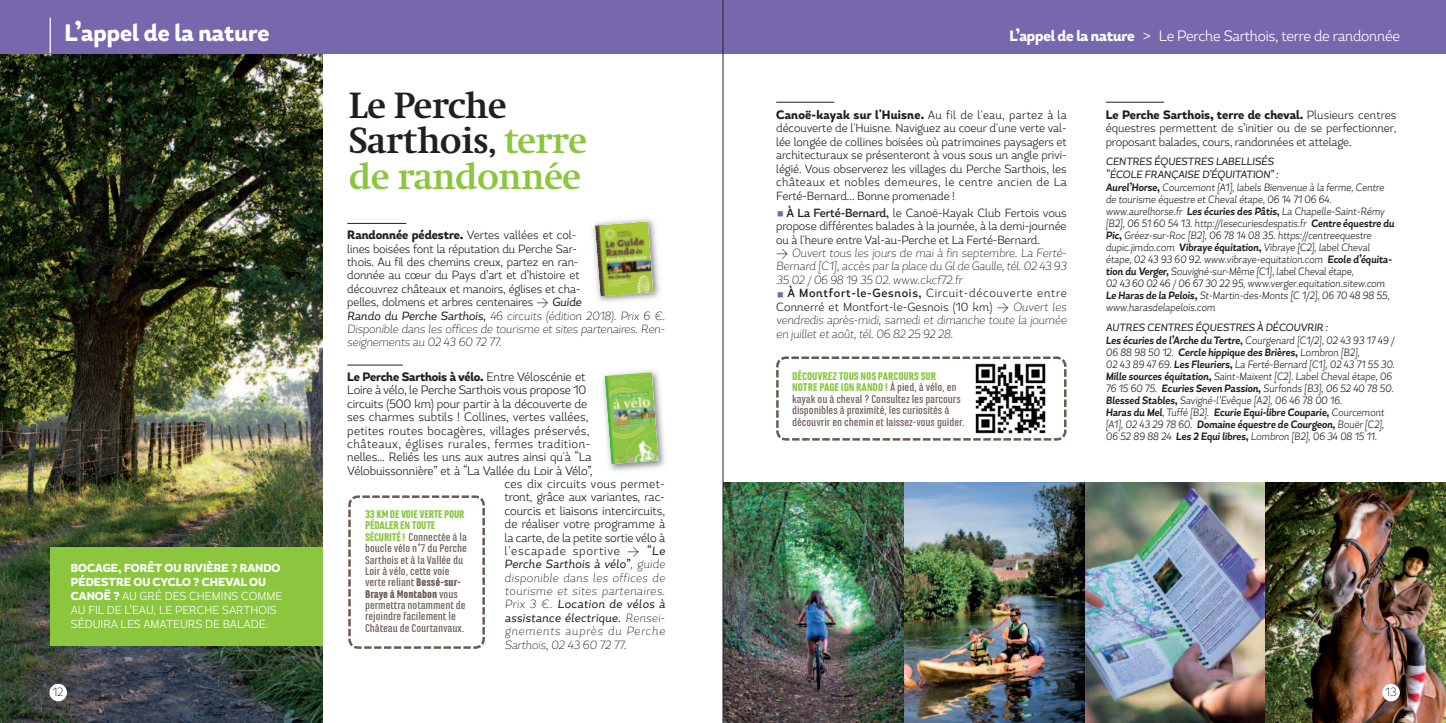
<style>
.page{position:relative;width:1446px;height:723px;background:#fff}
.page>*{position:absolute;margin:0;border:0;box-sizing:border-box;transform-origin:0 0}
.t1{font:700 38px/35.5px "Swift";letter-spacing:-.02em;color:#231f20}
.t2{font:800 23.75px "Magallanes Cond";color:#fff}
.t3{font:300 15px "Magallanes Cond";letter-spacing:-.02em;color:#fff}
.t4{font:300 12.25px "Magallanes Cond";letter-spacing:-.005em;color:#231f20}
.t5{font:800 12.25px "Magallanes Cond";color:#231f20}
.t6{font:300 12.25px "Magallanes Cond";letter-spacing:.015em;color:#231f20}
.t7{font:300 12.25px "Magallanes Cond";letter-spacing:.035em;color:#231f20}
.t8{font:800 12.25px "Magallanes Cond";letter-spacing:-.02em;color:#231f20}
.t9{font:300 12.25px "Magallanes Cond";letter-spacing:.02em;color:#231f20}
.t10{font:300 12.25px "Magallanes Cond";letter-spacing:.06em;color:#231f20}
.t11{font:300 11.88px/13.5px "Magallanes Cond";letter-spacing:-.015em;color:#231f20}
.t12{font:italic 200 11.88px/13.4px "Magallanes Cond";letter-spacing:-.01em;color:#231f20;text-align:justify}
.t13{font:200 11.88px "Magallanes Cond";color:#231f20}
.t14{font:500 11.75px/11.4px "Marianina FY";letter-spacing:-.005em;color:#6b5a51;scale:1.05 1}
.t15{font:300 11.5px/13.9px "Magallanes Cond";color:#fff}
.t16{font:italic 300 10.62px/12px "Magallanes Cond";letter-spacing:-.005em;color:#231f20;scale:.93 1}
.t17{font:italic 10.5px/12.5px "Magallanes Cond";letter-spacing:-.01em;color:#231f20}
.s1{font-weight:800}
.s2{font-family:"Swift";font-weight:400}
.s3{color:#8bc63e}
.s4{font-weight:800;font-size:12.25px}
.s5{font-family:"DIN"}
.s6{font-weight:400;font-style:italic}
.s7{font-weight:200;font-style:italic}
.s8{font-weight:300}
.s9{font-family:"DIN";font-size:11.88px}
.s10{font-weight:400;font-style:italic;font-size:11.88px}
.s11{font-weight:400}
.s12{font-family:"DIN";font-weight:300;font-style:normal}
.s13{font-weight:900;color:#8bc63e}
.s14{font-weight:900}
.s15{font-weight:300;font-size:11.88px}
.s16{font-weight:500}
.s17{font-weight:500;font-style:normal}
.s18{font-weight:300;font-style:normal}
.s19{font-weight:700}
</style>
<div class="page">
<div style="left:723px;top:0;width:723px;height:53px;background:#7768ae"></div>
<img style="left:0;top:53px;width:322px;height:670px">
<div style="left:0;top:0;width:723px;height:53px;background:#7768ae"></div>
<hr style="left:347px;top:223px;width:59px;height:1px;background:#231f20">
<hr style="left:347px;top:365px;width:56px;height:1px;background:#231f20">
<div style="left:49px;top:684px;width:18px;height:17px;background:#fff;border-radius:50%"></div>
<img style="left:592px;top:218px;width:68px;height:84px">
<img style="left:595px;top:221px;width:58px;height:75px">
<hr style="left:50px;top:18px;width:1px;height:35px;background:#fff">
<div style="left:50px;top:548px;width:272px;height:98px;background:#8bc63e"></div>
<img style="left:602px;top:370px;width:63px;height:101px">
<img style="left:604px;top:372px;width:54px;height:92px">
<svg style="left:348px;top:495px;width:137px;height:154px"></svg>
<img style="left:1084px;top:482px;width:181px;height:241px">
<img style="left:1265px;top:482px;width:181px;height:241px">
<img style="left:904px;top:482px;width:180px;height:241px">
<img style="left:724px;top:482px;width:180px;height:241px">
<svg style="left:776px;top:356px;width:291px;height:85px"></svg>
<img style="left:974px;top:363px;width:71px;height:71px">
<div style="left:1382px;top:684px;width:18px;height:17px;background:#fff;border-radius:50%"></div>
<hr style="left:776px;top:102px;width:58px;height:1px;background:#231f20">
<hr style="left:1106px;top:102px;width:58px;height:1px;background:#231f20">
<hr style="left:723px;top:0;width:1px;height:723px;background:#231f20">
<h2 class="t2" style="left:64px;top:23px;width:207px">L’appel de la nature</h2>
<h3 class="t3" style="left:1009px;top:29px;width:392px"><span class="s1">L’appel de la nature</span> <span class="s2">&gt;</span> Le Perche Sarthois, terre de randonnée</h3>
<p class="t15" style="left:71px;top:563px;width:213px"><span class="s1">BOCAGE, FORÊT OU RIVIÈRE ? RANDO<br>PÉDESTRE OU CYCLO ? CHEVAL OU<br>CANOË ?</span> AU GRÉ DES CHEMINS COMME<br>AU FIL DE L’EAU, LE PERCHE SARTHOIS<br>SÉDUIRA LES AMATEURS DE BALADE.</p>
<p class="t13" style="left:52px;top:685px;width:13px">12</p>
<h1 class="t1" style="left:349px;top:91px;width:240px">Le Perche<br>Sarthois, <span class="s3">terre de randonnée</span></h1>
<p class="t11" style="left:347px;top:230px;width:319px"><span class="s4">Randonnée pédestre.</span> Vertes vallées et col-<br>lines boisées font la réputation du Perche Sar-<br>thois. Au fil des chemins creux, partez en ran-<br>donnée au cœur du Pays d’art et d’histoire et<br>découvrez châteaux et manoirs, églises et cha-<br>pelles, dolmens et arbres centenaires <span class="s5">&gt;</span> <span class="s6">Guide<br>Rando du Perche Sarthois,</span> <span class="s7">46 circuits (édition 2018). Prix 6 €.<br>Disponible dans les offices de tourisme et sites partenaires. Ren&shy;seignements au 02 43 60 72 77.</span></p>
<p class="t8" style="left:347px;top:372px;width:240px">Le Perche Sarthois à vélo. <span class="s8">Entre Véloscénie et</span></p>
<p class="t4" style="left:347px;top:385px;width:241px">Loire à vélo, le Perche Sarthois vous propose 10</p>
<p class="t4" style="left:347px;top:398px;width:242px">circuits (500 km) pour partir à la découverte de</p>
<p class="t4" style="left:347px;top:412px;width:243px">ses charmes subtils ! Collines, vertes vallées,</p>
<p class="t6" style="left:347px;top:425px;width:244px">petites routes bocagères, villages préservés,</p>
<p class="t7" style="left:347px;top:439px;width:245px">châteaux, églises rurales, fermes tradition-</p>
<p class="t4" style="left:347px;top:452px;width:246px">nelles... Reliés les uns aux autres ainsi qu'à “La</p>
<p class="t4" style="left:347px;top:465px;width:247px">Vélobuissonnière” et à “La Vallée du Loir à Vélo”,</p>
<p class="t9" style="left:504px;top:479px;width:162px">ces dix circuits vous permet-</p>
<p class="t4" style="left:504px;top:492px;width:162px">tront, grâce aux variantes, rac-</p>
<p class="t4" style="left:504px;top:505px;width:162px">courcis et liaisons intercircuits,</p>
<p class="t4" style="left:504px;top:519px;width:162px">de réaliser votre programme à</p>
<p class="t4" style="left:504px;top:532px;width:162px">la carte, de la petite sortie vélo à</p>
<p class="t10" style="left:504px;top:546px;width:162px">l'escapade sportive <span class="s9">&gt;</span> <span class="s10">“Le</span></p>
<p class="t12" style="left:505px;top:559px;width:162px"><span class="s11">Perche Sarthois à vélo”</span>, guide disponible dans les offices de tourisme et sites partenaires.<br>Prix 3 €<span class="s12">.</span> <span class="s11">Location de vélos à assistance électrique.</span> Rensei&shy;gnements auprès du Perche Sarthois, 02 43 60 72 77.</p>
<p class="t14" style="left:365px;top:509px;width:98px"><span class="s13">33 KM DE VOIE VERTE POUR<br>PÉDALER EN TOUTE<br>SÉCURITÉ !</span> Connectée à la boucle vélo n°7 du Perche<br>Sarthois et à la Vallée du<br>Loir à vélo, cette voie verte reliant <span class="s14">Bessé-sur-<br>Braye à Montabon</span> vous permettra notamment de rejoindre facilement le<br>Château de Courtanvaux.</p>
<p class="t5" style="left:776px;top:110px;width:292px">Canoë-kayak sur l'Huisne. <span class="s15">Au fil de l'eau, partez à la</span></p>
<p class="t11" style="left:776px;top:123px;width:292px;text-align:justify">découverte de l'Huisne. Naviguez au coeur d'une verte val&shy;lée longée de collines boisées où patrimoines paysagers et architecturaux se présenteront à vous sous un angle privi&shy;légié. Vous observerez les villages du Perche Sarthois, les châteaux et nobles demeures, le centre ancien de La Ferté-Bernard... Bonne promenade !</p>
<p class="t11" style="left:776px;top:207px;width:292px;text-indent:10px"><span class="s16">À La Ferté-Bernard,</span> le Canoë-Kayak Club Fertois vous propose différentes balades à la journée, à la demi-journée ou à l'heure entre Val-au-Perche et La Ferté-Bernard.<br><span class="s5">&gt;</span> <span class="s7">Ouvert tous les jours de mai à fin septembre. La Ferté-Bernard [C1], accès par la place du Gl de Gaulle, tél. 02 43 93<br>35 02 / 06 98 19 35 02. www.ckcf72.fr</span></p>
<p class="t12" style="left:776px;top:288px;width:292px;text-indent:11px"><span class="s17">À Montfort-le-Gesnois,</span> <span class="s18">Circuit-découverte entre Connerré et Montfort-le-Gesnois (10 km)</span> <span class="s12">&gt;</span> Ouvert les vendredis après-midi, samedi et dimanche toute la journée en juillet et août, tél. 06 82 25 92 28.</p>
<p class="t14" style="left:792px;top:371px;width:166px"><span class="s13">DÉCOUVREZ TOUS NOS PARCOURS SUR<br>NOTRE PAGE IGN RANDO !</span> À pied, à vélo, en kayak ou à cheval ? Consultez les parcours disponibles à proximité, les curiosités à découvrir en chemin et laissez-vous guider.</p>
<p class="t5" style="left:1106px;top:110px;width:292px">Le Perche Sarthois, terre de cheval. <span class="s15">Plusieurs centres</span></p>
<p class="t11" style="left:1106px;top:123px;width:292px">équestres permettent de s’initier ou de se perfectionner, proposant balades, cours, randonnées et attelage.</p>
<p class="t17" style="left:1106px;top:156px;width:174px">CENTRES ÉQUESTRES LABELLISÉS “ÉCOLE FRANÇAISE D’ÉQUITATION” :</p>
<p class="t16" style="left:1106px;top:183px;width:312px"><span class="s19">Aurel’Horse,</span> Courcemont [A1], labels Bienvenue à la ferme, Centre de tourisme équestre et Cheval étape, 06 14 71 06 64. www.aurelhorse.fr <span class="s19">Les écuries des Pâtis,</span> La Chapelle-Saint-Rémy [B2], 06 51 60 54 13. http://lesecuriesdespatis.fr <span class="s19">Centre équestre du Pic,</span> Gréez-sur-Roc [B2], 06 78 14 08 35. https://centreequestre dupic.jimdo.com <span class="s19">Vibraye équitation,</span> Vibraye [C2], label Cheval étape, 02 43 93 60 92. www.vibraye-equitation.com <span class="s19">Ecole d’équita&shy;tion du Verger,</span> Souvigné-sur-Même [C1], label Cheval étape,<br>02 43 60 02 46 / 06 67 30 22 95, www.verger.equitation.sitew.com <span class="s19">Le Haras de la Pelois,</span> St-Martin-des-Monts [C 1/2], 06 70 48 98 55, www.harasdelapelois.com</p>
<p class="t17" style="left:1106px;top:321px;width:224px">AUTRES CENTRES ÉQUESTRES À DÉCOUVRIR :</p>
<p class="t16" style="left:1106px;top:336px;width:312px"><span class="s19">Les écuries de l’Arche du Tertre,</span> Courgenard [C1/2], 02 43 93 17 49 / 06 88 98 50 12. <span class="s19">Cercle hippique des Brières,</span> Lombron [B2],<br>02 43 89 47 69. <span class="s19">Les Fleuriers,</span> La Ferté-Bernard [C1], 02 43 71 55 30.<br><span class="s19">Mille sources équitation,</span> Saint-Maixent [C2]. Label Cheval étape, 06<br>76 15 60 75. <span class="s19">Ecuries Seven Passion,</span> Surfonds [B3], 06 52 40 78 50.<br><span class="s19">Blessed Stables,</span> Savigné-l’Evêque [A2] , 06 46 78 00 16.<br><span class="s19">Haras du Mel</span>, Tuffé [B2]. <span class="s19">Ecurie Equi-libre Couparie,</span> Courcemont [A1], 02 43 29 78 60. <span class="s19">Domaine équestre de Courgeon,</span> Bouër [C2], 06 52 89 88 24 <span class="s19">Les 2 Equi libres,</span> Lombron [B2], 06 34 08 15 11.</p>
<p class="t13" style="left:1385px;top:685px;width:13px">13</p>
</div>
